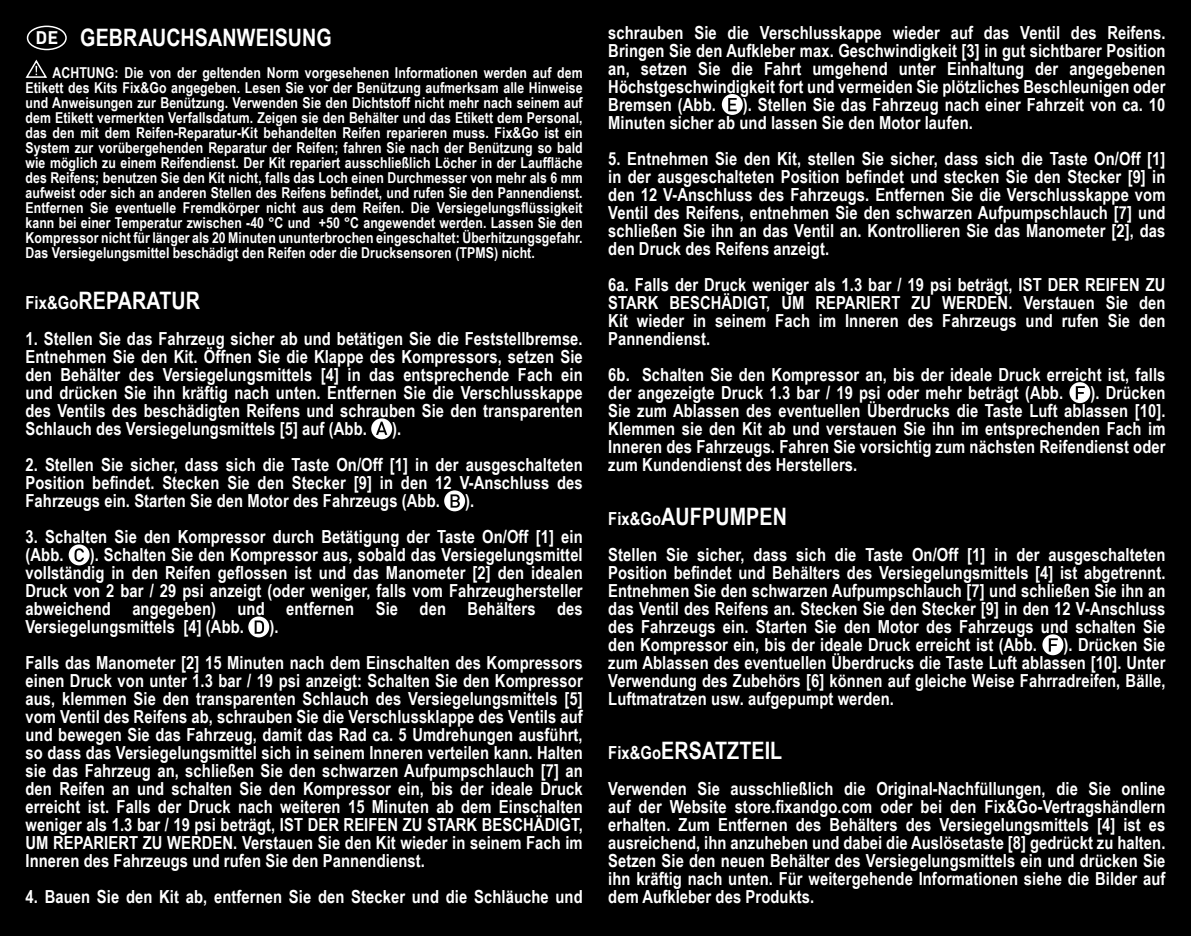
<style>
.page{position:relative;width:1191px;height:936px;background:#fff}
.page>*{position:absolute;margin:0;border:0;box-sizing:border-box;transform-origin:0 0}
.t1{font:700 24px "Arial Narrow";letter-spacing:.005em;color:#fff}
.t2{font:700 18px/18px "Arial Narrow";letter-spacing:.005em;color:#fff;text-align:justify}
.t3{font:700 15px/15px "Arial Narrow";letter-spacing:.005em;color:#fff;text-align:justify}
.s1{font-family:"DIN";font-size:18px}
.s2{font-size:18px}
</style>
<div class="page">
<div style="left:0;top:0;width:1191px;height:935px;background:#000"></div>
<div style="left:722px;top:94px;width:21px;height:21px;background:#fff;border-radius:50%"></div>
<svg style="left:728px;top:98px;width:8px;height:13px"></svg>
<div style="left:1069px;top:382px;width:21px;height:21px;background:#fff;border-radius:50%"></div>
<svg style="left:1075px;top:386px;width:9px;height:13px"></svg>
<div style="left:1042px;top:634px;width:21px;height:21px;background:#fff;border-radius:50%"></div>
<svg style="left:1048px;top:638px;width:9px;height:13px"></svg>
<svg style="left:25px;top:59px;width:22px;height:19px"></svg>
<div style="left:371px;top:418px;width:21px;height:21px;background:#fff;border-radius:50%"></div>
<svg style="left:376px;top:421px;width:11px;height:14px"></svg>
<div style="left:444px;top:490px;width:21px;height:21px;background:#fff;border-radius:50%"></div>
<svg style="left:450px;top:494px;width:10px;height:13px"></svg>
<div style="left:69px;top:544px;width:21px;height:21px;background:#fff;border-radius:50%"></div>
<svg style="left:74px;top:548px;width:10px;height:13px"></svg>
<svg style="left:248px;top:616px;width:21px;height:21px"></svg>
<svg style="left:255px;top:620px;width:9px;height:13px"></svg>
<div style="left:27px;top:26px;width:40px;height:24px;border:2px solid #fff;border-radius:50%"></div>
<h1 class="t1" style="left:35px;top:20px;width:298px"><span class="s1">DE</span> GEBRAUCHSANWEISUNG</h1>
<p class="t3" style="left:26px;top:64px;width:559px;text-indent:27px">ACHTUNG: Die von der geltenden Norm vorgesehenen Informationen werden auf dem Etikett des Kits Fix&amp;Go angegeben. Lesen Sie vor der Benützung aufmerksam alle Hinweise und Anweisungen zur Benützung. Verwenden Sie den Dichtstoff nicht mehr nach seinem auf dem Etikett vermerkten Verfallsdatum. Zeigen sie den Behälter und das Etikett dem Personal, das den mit dem Reifen-Reparatur-Kit behandelten Reifen reparieren muss. Fix&amp;Go ist ein System zur vorübergehenden Reparatur der Reifen; fahren Sie nach der Benützung so bald wie möglich zu einem Reifendienst. Der Kit repariert ausschließlich Löcher in der Lauffläche des Reifens; benutzen Sie den Kit nicht, falls das Loch einen Durchmesser von mehr als 6 mm aufweist oder sich an anderen Stellen des Reifens befindet, und rufen Sie den Pannendienst.<br>Entfernen Sie eventuelle Fremdkörper nicht aus dem Reifen. Die Versiegelungsflüssigkeit kann bei einer Temperatur zwischen -40 °C und +50 °C angewendet werden. Lassen Sie den Kompressor nicht für länger als 20 Minuten ununterbrochen eingeschaltet: Überhitzungsgefahr.<br>Das Versiegelungsmittel beschädigt den Reifen oder die Drucksensoren (TPMS) nicht.</p>
<h1 class="t1" style="left:26px;top:282px;width:176px"><span class="s2">Fix&amp;Go</span>REPARATUR</h1>
<p class="t2" style="left:26px;top:329px;width:559px">1. Stellen Sie das Fahrzeug sicher ab und betätigen Sie die Feststellbremse.<br>Entnehmen Sie den Kit. Öffnen Sie die Klappe des Kompressors, setzen Sie den Behälter des Versiegelungsmittels [4] in das entsprechende Fach ein und drücken Sie ihn kräftig nach unten. Entfernen Sie die Verschlusskappe des Ventils des beschädigten Reifens und schrauben Sie den transparenten Schlauch des Versiegelungsmittels [5] auf (Abb.</p>
<p class="t2" style="left:392px;top:419px;width:11px">).</p>
<p class="t2" style="left:26px;top:455px;width:559px">2. Stellen Sie sicher, dass sich die Taste On/Off [1] in der ausgeschalteten Position befindet. Stecken Sie den Stecker [9] in den 12 V-Anschluss des Fahrzeugs ein. Starten Sie den Motor des Fahrzeugs (Abb.</p>
<p class="t2" style="left:465px;top:491px;width:11px">).</p>
<p class="t2" style="left:26px;top:527px;width:559px">3. Schalten Sie den Kompressor durch Betätigung der Taste On/Off [1] ein (Abb.</p>
<p class="t2" style="left:26px;top:545px;width:559px;text-indent:64px">). Schalten Sie den Kompressor aus, sobald das Versiegelungsmittel vollständig in den Reifen geflossen ist und das Manometer [2] den idealen Druck von 2 bar / 29 psi anzeigt (oder weniger, falls vom Fahrzeughersteller abweichend angegeben) und entfernen Sie den Behälters des Versiegelungsmittels [4] (Abb.</p>
<p class="t2" style="left:26px;top:608px;width:559px;line-height:36px;text-indent:244px">).<br>Falls das Manometer [2] 15 Minuten nach dem Einschalten des Kompressors</p>
<p class="t2" style="left:26px;top:671px;width:559px">einen Druck von unter 1.3 bar / 19 psi anzeigt: Schalten Sie den Kompressor aus, klemmen Sie den transparenten Schlauch des Versiegelungsmittels [5] vom Ventil des Reifens ab, schrauben Sie die Verschlussklappe des Ventils auf und bewegen Sie das Fahrzeug, damit das Rad ca. 5 Umdrehungen ausführt, so dass das Versiegelungsmittel sich in seinem Inneren verteilen kann. Halten sie das Fahrzeug an, schließen Sie den schwarzen Aufpumpschlauch [7] an den Reifen an und schalten Sie den Kompressor ein, bis der ideale Druck erreicht ist. Falls der Druck nach weiteren 15 Minuten ab dem Einschalten weniger als 1.3 bar / 19 psi beträgt, IST DER REIFEN ZU STARK BESCHÄDIGT, UM REPARIERT ZU WERDEN. Verstauen Sie den Kit wieder in seinem Fach im Inneren des Fahrzeugs und rufen Sie den Pannendienst.</p>
<p class="t2" style="left:26px;top:887px;width:559px">4. Bauen Sie den Kit ab, entfernen Sie den Stecker und die Schläuche und</p>
<p class="t2" style="left:608px;top:22px;width:559px">schrauben Sie die Verschlusskappe wieder auf das Ventil des Reifens.<br>Bringen Sie den Aufkleber max. Geschwindigkeit [3] in gut sichtbarer Position an, setzen Sie die Fahrt umgehend unter Einhaltung der angegebenen Höchstgeschwindigkeit fort und vermeiden Sie plötzliches Beschleunigen oder Bremsen (Abb.</p>
<p class="t2" style="left:608px;top:94px;width:558px;text-indent:135px">). Stellen Sie das Fahrzeug nach einer Fahrzeit von ca. 10<br>Minuten sicher ab und lassen Sie den Motor laufen.</p>
<p class="t2" style="left:608px;top:148px;width:559px">5. Entnehmen Sie den Kit, stellen Sie sicher, dass sich die Taste On/Off [1] in der ausgeschalteten Position befindet und stecken Sie den Stecker [9] in den 12 V-Anschluss des Fahrzeugs. Entfernen Sie die Verschlusskappe vom Ventil des Reifens, entnehmen Sie den schwarzen Aufpumpschlauch [7] und schließen Sie ihn an das Ventil an. Kontrollieren Sie das Manometer [2], das den Druck des Reifens anzeigt.</p>
<p class="t2" style="left:608px;top:274px;width:559px">6a. Falls der Druck weniger als 1.3 bar / 19 psi beträgt, IST DER REIFEN ZU STARK BESCHÄDIGT, UM REPARIERT ZU WERDEN. Verstauen Sie den Kit wieder in seinem Fach im Inneren des Fahrzeugs und rufen Sie den Pannendienst.</p>
<p class="t2" style="left:608px;top:364px;width:559px">6b. Schalten Sie den Kompressor an, bis der ideale Druck erreicht ist, falls der angezeigte Druck 1.3 bar / 19 psi oder mehr beträgt (Abb.</p>
<p class="t2" style="left:608px;top:382px;width:559px;text-indent:482px">). Drücken Sie zum Ablassen des eventuellen Überdrucks die Taste Luft ablassen [10].<br>Klemmen sie den Kit ab und verstauen Sie ihn im entsprechenden Fach im Inneren des Fahrzeugs. Fahren Sie vorsichtig zum nächsten Reifendienst oder zum Kundendienst des Herstellers.</p>
<h1 class="t1" style="left:608px;top:498px;width:180px"><span class="s2">Fix&amp;Go</span>AUFPUMPEN</h1>
<p class="t2" style="left:608px;top:544px;width:559px">Stellen Sie sicher, dass sich die Taste On/Off [1] in der ausgeschalteten Position befindet und Behälters des Versiegelungsmittels [4] ist abgetrennt.<br>Entnehmen Sie den schwarzen Aufpumpschlauch [7] und schließen Sie ihn an das Ventil des Reifens an. Stecken Sie den Stecker [9] in den 12 V-Anschluss des Fahrzeugs ein. Starten Sie den Motor des Fahrzeugs und schalten Sie den Kompressor ein, bis der ideale Druck erreicht ist (Abb.</p>
<p class="t2" style="left:608px;top:634px;width:559px;text-indent:455px">). Drücken Sie zum Ablassen des eventuellen Überdrucks die Taste Luft ablassen [10]. Unter Verwendung des Zubehörs [6] können auf gleiche Weise Fahrradreifen, Bälle, Luftmatratzen usw. aufgepumpt werden.</p>
<h1 class="t1" style="left:608px;top:732px;width:176px"><span class="s2">Fix&amp;Go</span>ERSATZTEIL</h1>
<p class="t2" style="left:608px;top:778px;width:559px">Verwenden Sie ausschließlich die Original-Nachfüllungen, die Sie online auf der Website store.fixandgo.com oder bei den Fix&amp;Go-Vertragshändlern erhalten. Zum Entfernen des Behälters des Versiegelungsmittels [4] ist es ausreichend, ihn anzuheben und dabei die Auslösetaste [8] gedrückt zu halten.<br>Setzen Sie den neuen Behälter des Versiegelungsmittels ein und drücken Sie ihn kräftig nach unten. Für weitergehende Informationen siehe die Bilder auf dem Aufkleber des Produkts.</p>
</div>
